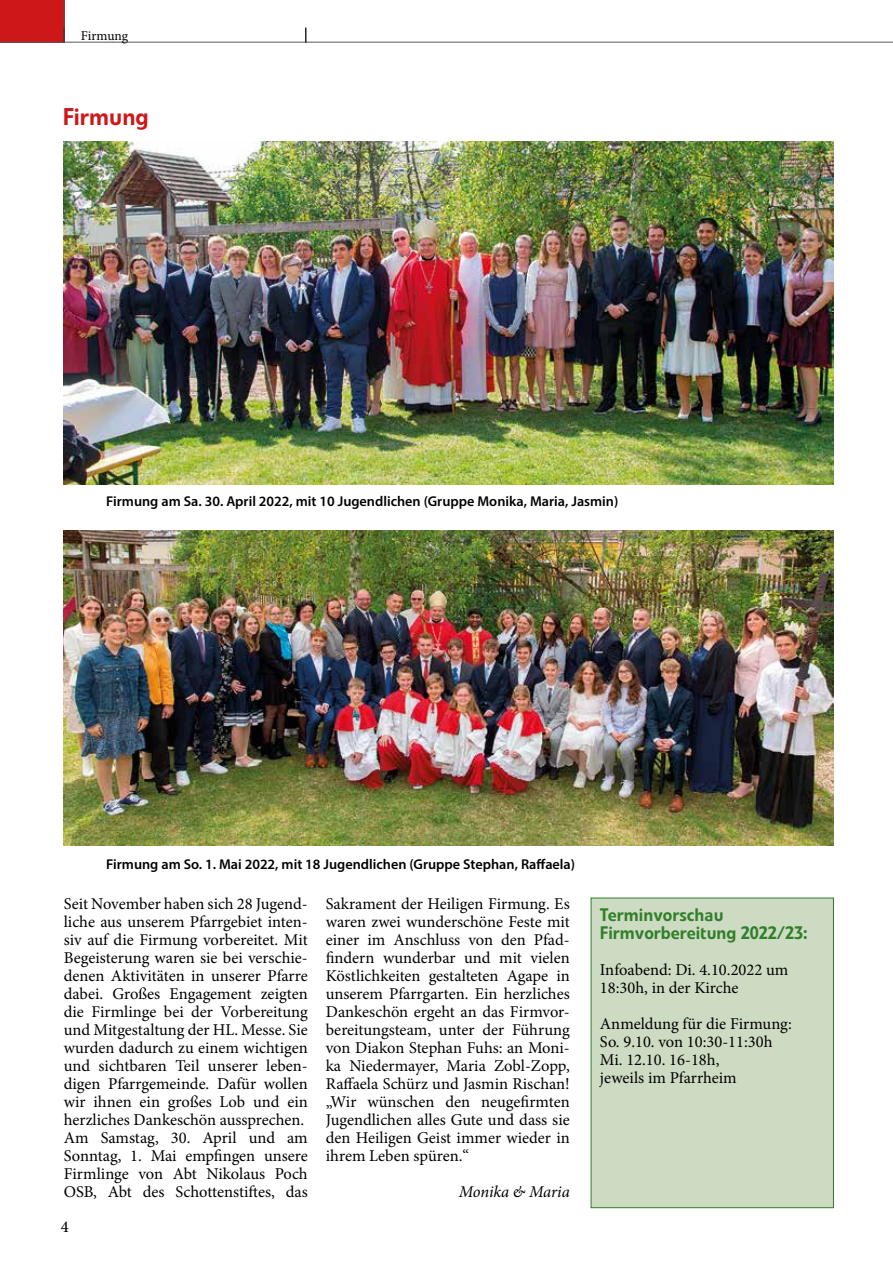
<style>
.page{position:relative;width:893px;height:1263px;background:#fff}
.page>*{position:absolute;margin:0;border:0;box-sizing:border-box;transform-origin:0 0}
.t1{font:500 24px "Linotype Veto";color:#cd1719}
.t2{font:500 18px/18px "Linotype Veto";color:#317f29}
.t3{font:16.5px/18px "Minion Pro";color:#000}
.t4{font:italic 16.5px "Minion Pro";letter-spacing:-.01em;color:#000}
.t5{font:500 16.5px "Minion Pro";color:#000}
.t6{font:600 14.25px "Myriad Pro";color:#000}
.t7{font:13.5px "Minion Pro";color:#000}
</style>
<div class="page">
<div style="left:0;top:0;width:65px;height:43px;background:#cd1719"></div>
<hr style="left:0;top:42px;width:893px;height:1px;background:#575756">
<hr style="left:64px;top:0;width:1px;height:43px;background:#575756">
<svg style="left:305px;top:28px;width:1px;height:14px"></svg>
<div style="left:591px;top:898px;width:242px;height:310px;background:#cddbc3"></div>
<div style="left:591px;top:898px;width:243px;height:310px;border:1px solid #317f29"></div>
<img style="left:64px;top:141px;width:769px;height:344px">
<img style="left:64px;top:530px;width:769px;height:315px">
<p class="t7" style="left:81px;top:26px;width:49px">Firmung</p>
<h1 class="t1" style="left:63px;top:102px;width:88px">Firmung</h1>
<p class="t6" style="left:106px;top:492px;width:514px">Firmung am Sa. 30. April 2022, mit 10 Jugendlichen (Gruppe Monika, Maria, Jasmin)</p>
<p class="t6" style="left:106px;top:855px;width:470px">Firmung am So. 1. Mai 2022, mit 18 Jugendlichen (Gruppe Stephan, Raffaela)</p>
<p class="t3" style="left:64px;top:895px;width:246px">Seit November haben sich 28 Jugend&shy;liche aus unserem Pfarrgebiet inten&shy;siv auf die Firmung vorbereitet. Mit Begeisterung waren sie bei verschie&shy;denen Aktivitäten in unserer Pfarre dabei. Großes Engagement zeigten die Firmlinge bei der Vorbereitung und Mitgestaltung der HL. Messe. Sie wurden dadurch zu einem wichtigen und sichtbaren Teil unserer leben&shy;digen Pfarrgemeinde. Dafür wollen wir ihnen ein großes Lob und ein herzliches Dankeschön aussprechen.<br>Am Samstag, 30. April und am Sonntag, 1. Mai empfingen unsere Firmlinge von Abt Nikolaus Poch OSB, Abt des Schottenstiftes, das</p>
<p class="t3" style="left:326px;top:895px;width:246px;text-align:justify">Sakrament der Heiligen Firmung. Es waren zwei wunderschöne Feste mit einer im Anschluss von den Pfad&shy;findern wunderbar und mit vielen Köstlichkeiten gestalteten Agape in unserem Pfarrgarten. Ein herzliches Dankeschön ergeht an das Firmvor&shy;bereitungsteam, unter der Führung von Diakon Stephan Fuhs: an Moni&shy;ka Niedermayer, Maria Zobl-Zopp, Raffaela Schürz und Jasmin Rischan! „Wir wünschen den neugefirmten Jugendlichen alles Gute und dass sie den Heiligen Geist immer wieder in ihrem Leben spüren.“</p>
<p class="t4" style="left:459px;top:1181px;width:112px">Monika &amp; Maria</p>
<p class="t5" style="left:61px;top:1216px;width:9px">4</p>
<p class="t2" style="left:600px;top:906px;width:209px">Terminvorschau<br>Firmvorbereitung 2022/23:</p>
<p class="t3" style="left:600px;top:960px;width:190px">Infoabend: Di. 4.10.2022 um<br>18:30h, in der Kirche</p>
<p class="t3" style="left:600px;top:1014px;width:193px">Anmeldung für die Firmung:<br>So. 9.10. von 10:30-11:30h<br>Mi. 12.10. 16-18h,<br>jeweils im Pfarrheim</p>
</div>
